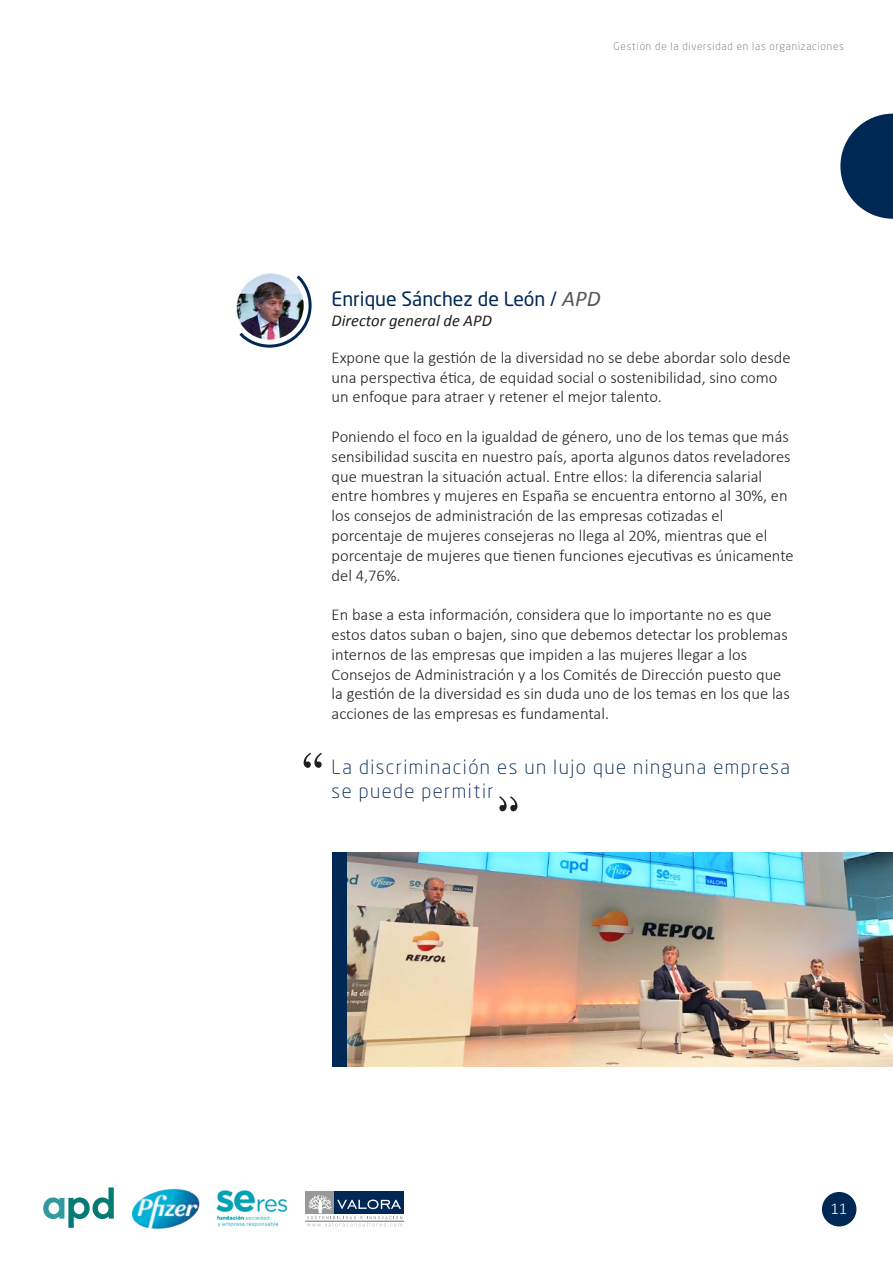
<style>
.page{position:relative;width:893px;height:1263px;background:#fff}
.page>*{position:absolute;margin:0;border:0;box-sizing:border-box;transform-origin:0 0}
.t1{font:54px "Century";color:#231f20}
.t2{font:300 19.5px/23.4px "Neo Sans Std";letter-spacing:.075em;color:#002855}
.t3{font:19.5px "Neo Sans Std";color:#002855}
.t4{font:300 16.5px/19.8px "Calibri";color:#231f20}
.t5{font:italic 16.5px "Calibri";color:#231f20}
.t6{font:300 16.5px "Calibri";color:#fff}
.t7{font:300 10.5px "Neo Sans Std";letter-spacing:.075em;color:#6c6d70}
.s1{font-family:"Calibri";font-style:italic;font-size:22.5px;color:#57585a}
</style>
<div class="page">
<svg style="left:239px;top:275px;width:73px;height:73px"></svg>
<img style="left:235px;top:271px;width:69px;height:69px;border-radius:34px">
<div style="left:822px;top:1192px;width:34px;height:34px;background:#002855;border-radius:50%"></div>
<svg style="left:840px;top:114px;width:53px;height:105px"></svg>
<img style="left:216px;top:1190px;width:72px;height:37px">
<div style="left:305px;top:1191px;width:29px;height:22px;background:#99989b"></div>
<div style="left:334px;top:1191px;width:70px;height:22px;background:#002855"></div>
<hr style="left:306px;top:1221px;width:98px;height:1px;background:#99989b">
<svg style="left:307px;top:1195px;width:95px;height:31px"></svg>
<img style="left:131px;top:1188px;width:69px;height:42px">
<svg style="left:43px;top:1187px;width:71px;height:41px"></svg>
<div style="left:332px;top:853px;width:16px;height:214px;background:#002855"></div>
<img style="left:348px;top:853px;width:545px;height:214px">
<p class="t7" style="left:614px;top:40px;width:232px">Gestión de la diversidad en las organizaciones</p>
<p class="t3" style="left:332px;top:286px;width:270px">Enrique Sánchez de León / <span class="s1">APD</span></p>
<p class="t5" style="left:332px;top:309px;width:162px">Director general de APD</p>
<p class="t4" style="left:332px;top:347px;width:460px">Expone que la gestión de la diversidad no se debe abordar solo desde una perspectiva ética, de equidad social o sostenibilidad, sino como un enfoque para atraer y retener el mejor talento.</p>
<p class="t4" style="left:332px;top:426px;width:464px">Poniendo el foco en la igualdad de género, uno de los temas que más sensibilidad suscita en nuestro país, aporta algunos datos reveladores que muestran la situación actual. Entre ellos: la diferencia salarial entre hombres y mujeres en España se encuentra entorno al 30%, en los consejos de administración de las empresas cotizadas el porcentaje de mujeres consejeras no llega al 20%, mientras que el porcentaje de mujeres que tienen funciones ejecutivas es únicamente del 4,76%.</p>
<p class="t4" style="left:332px;top:605px;width:460px">En base a esta información, considera que lo importante no es que estos datos suban o bajen, sino que debemos detectar los problemas internos de las empresas que impiden a las mujeres llegar a los Consejos de Administración y a los Comités de Dirección puesto que la gestión de la diversidad es sin duda uno de los temas en los que las acciones de las empresas es fundamental.</p>
<h1 class="t1" style="left:302px;top:728px;width:23px">“</h1>
<p class="t2" style="left:332px;top:755px;width:460px">La discriminación es un lujo que ninguna empresa se puede permitir</p>
<p class="t6" style="left:831px;top:1199px;width:18px">11</p>
</div>
